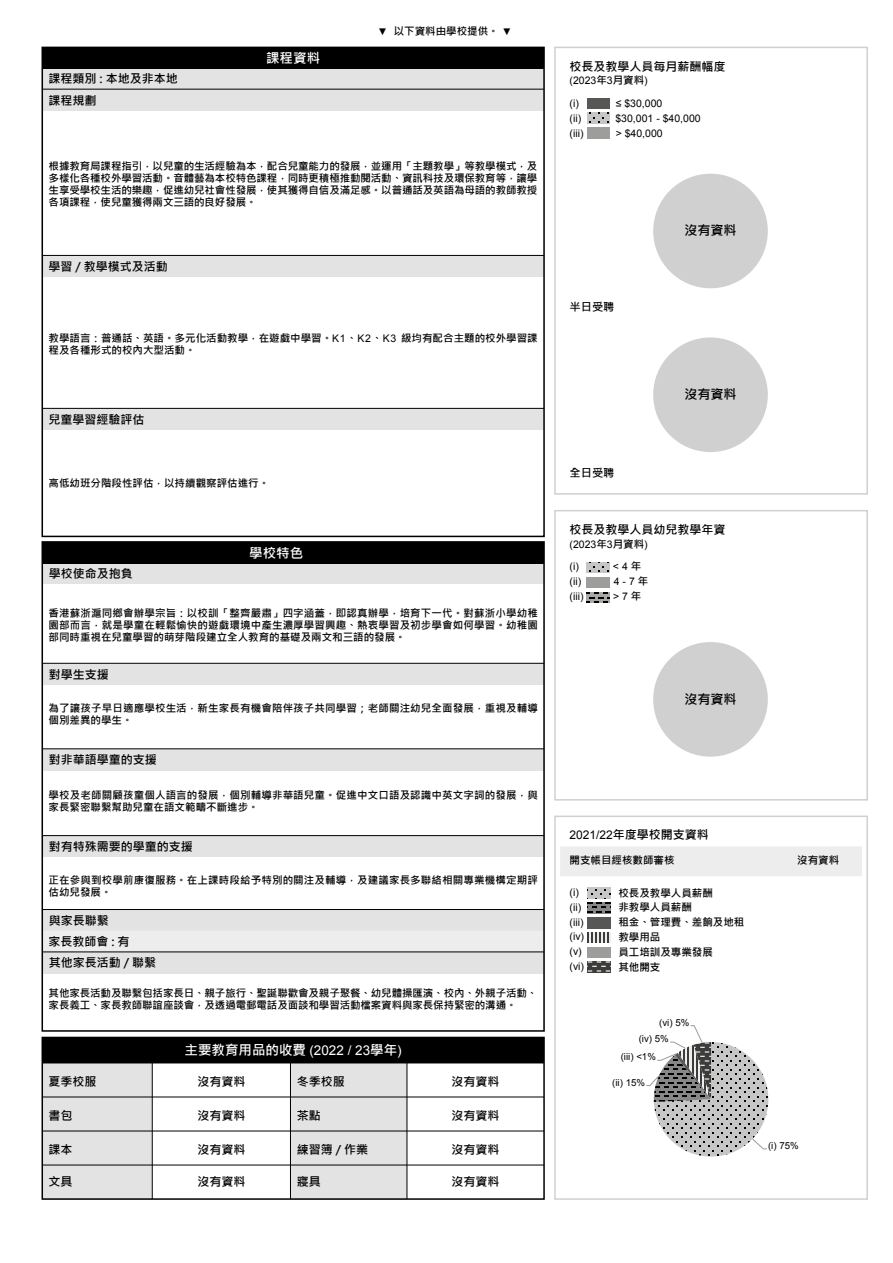
<style>
.page{position:relative;width:893px;height:1263px;background:#fff}
.page>*{position:absolute;margin:0;border:0;box-sizing:border-box;transform-origin:0 0}
.t1{font:700 13.5px "Microsoft Jheng Hei";color:#fff}
.t2{font:700 13.05px "Microsoft Jheng Hei";color:#000}
.t3{font:700 12px/20.9px "Microsoft Jheng Hei";color:#000}
.t4{font:700 11.25px "Microsoft Jheng Hei";color:#000}
.t5{font:700 10.5px/12px "Microsoft Jheng Hei";color:#000}
.t6{font:10.5px "Arial";color:#000}
.t7{font:9.6px "Arial";color:#000}
.s1{font-family:"Arial";font-weight:400;font-size:9.75px}
.s2{font-family:"Arial";font-weight:400}
.s3{font-family:"Microsoft Jheng Hei";font-weight:700}
</style>
<div class="page">
<div style="left:560px;top:846px;width:302px;height:30px;background:#ededed"></div>
<img style="left:588px;top:917px;width:22px;height:11px">
<svg style="left:588px;top:962px;width:22px;height:10px"></svg>
<svg style="left:588px;top:932px;width:22px;height:11px"></svg>
<svg style="left:588px;top:902px;width:22px;height:11px"></svg>
<svg style="left:588px;top:888px;width:22px;height:10px"></svg>
<div style="left:554px;top:815px;width:314px;height:385px;border:2px solid #d0d0d0"></div>
<div style="left:554px;top:510px;width:314px;height:290px;border:2px solid #d0d0d0"></div>
<svg style="left:586px;top:592px;width:23px;height:11px"></svg>
<svg style="left:586px;top:562px;width:23px;height:11px"></svg>
<div style="left:554px;top:47px;width:314px;height:448px;border:2px solid #d0d0d0"></div>
<img style="left:587px;top:98px;width:23px;height:11px">
<svg style="left:587px;top:113px;width:23px;height:11px"></svg>
<div style="left:653px;top:174px;width:115px;height:114px;background:#d0d0d0;border-radius:50%"></div>
<div style="left:653px;top:337px;width:115px;height:115px;background:#d0d0d0;border-radius:50%"></div>
<div style="left:653px;top:642px;width:115px;height:115px;background:#d0d0d0;border-radius:50%"></div>
<svg style="left:646px;top:1025px;width:122px;height:131px"></svg>
<div style="left:290px;top:1063px;width:117px;height:136px;background:#e3e3e3"></div>
<div style="left:42px;top:1063px;width:110px;height:136px;background:#e3e3e3"></div>
<div style="left:42px;top:1037px;width:503px;height:163px;border:2px solid #000"></div>
<hr style="left:42px;top:1096px;width:502px;height:1px;background:#000">
<hr style="left:42px;top:1165px;width:502px;height:1px;background:#000">
<hr style="left:42px;top:1130px;width:502px;height:1px;background:#000">
<div style="left:42px;top:1037px;width:502px;height:26px;background:#000"></div>
<hr style="left:152px;top:1063px;width:1px;height:136px;background:#000">
<hr style="left:290px;top:1063px;width:1px;height:136px;background:#000">
<hr style="left:407px;top:1063px;width:1px;height:136px;background:#000">
<div style="left:42px;top:663px;width:502px;height:22px;background:#e3e3e3"></div>
<hr style="left:42px;top:663px;width:502px;height:1px;background:#000">
<div style="left:42px;top:910px;width:502px;height:21px;background:#e3e3e3"></div>
<div style="left:42px;top:931px;width:502px;height:21px;background:#ededed"></div>
<hr style="left:42px;top:909px;width:502px;height:1px;background:#000">
<div style="left:42px;top:562px;width:502px;height:22px;background:#e3e3e3"></div>
<div style="left:42px;top:542px;width:502px;height:21px;background:#000"></div>
<div style="left:42px;top:952px;width:502px;height:21px;background:#e3e3e3"></div>
<hr style="left:42px;top:951px;width:502px;height:1px;background:#000">
<div style="left:42px;top:749px;width:502px;height:21px;background:#e3e3e3"></div>
<hr style="left:42px;top:748px;width:502px;height:1px;background:#000">
<div style="left:42px;top:836px;width:502px;height:21px;background:#e3e3e3"></div>
<hr style="left:42px;top:835px;width:502px;height:1px;background:#000">
<div style="left:42px;top:541px;width:503px;height:491px;border:2px solid #000"></div>
<div style="left:42px;top:256px;width:502px;height:21px;background:#e3e3e3"></div>
<hr style="left:42px;top:255px;width:502px;height:1px;background:#000">
<div style="left:42px;top:409px;width:502px;height:21px;background:#e3e3e3"></div>
<hr style="left:42px;top:408px;width:502px;height:1px;background:#000">
<div style="left:42px;top:89px;width:502px;height:21px;background:#e3e3e3"></div>
<div style="left:42px;top:68px;width:502px;height:21px;background:#e3e3e3"></div>
<hr style="left:42px;top:89px;width:502px;height:1px;background:#000">
<div style="left:42px;top:47px;width:502px;height:22px;background:#000"></div>
<div style="left:42px;top:47px;width:503px;height:490px;border:2px solid #000"></div>
<p class="t3" style="left:49px;top:68px;width:131px">課程類別 : 本地及非本地</p>
<p class="t3" style="left:49px;top:90px;width:49px">課程規劃</p>
<p class="t1" style="left:266px;top:50px;width:55px">課程資料</p>
<p class="t5" style="left:378px;top:25px;width:135px"><span class="s1">▼</span> 以下資料由學校提供。 <span class="s1">▼</span></p>
<p class="t5" style="left:49px;top:160px;width:490px;text-align:justify">根據教育局課程指引，以兒童的生活經驗為本，配合兒童能力的發展，並運用「主題教學」等教學模式，及多樣化各種校外學習活動。音體藝為本校特色課程，同時更積極推動閱活動、資訊科技及環保教育等，讓學生享受學校生活的樂趣，促進幼兒社會性發展，使其獲得自信及滿足感。以普通話及英語為母語的教師教授各項課程，使兒童獲得兩文三語的良好發展。</p>
<p class="t3" style="left:49px;top:256px;width:121px">學習 / 教學模式及活動</p>
<p class="t5" style="left:49px;top:332px;width:490px">教學語言：普通話、英語。多元化活動教學，在遊戲中學習。<span class="s2">K1</span>、<span class="s2">K2</span>、<span class="s2">K3</span> 級均有配合主題的校外學習課程及各種形式的校內大型活動。</p>
<p class="t3" style="left:49px;top:409px;width:97px">兒童學習經驗評估</p>
<p class="t5" style="left:49px;top:477px;width:222px">高低幼班分階段性評估，以持續觀察評估進行。</p>
<p class="t3" style="left:49px;top:563px;width:85px">學校使命及抱負</p>
<p class="t1" style="left:249px;top:545px;width:55px">學校特色</p>
<p class="t5" style="left:49px;top:607px;width:491px;text-align:justify">香港蘇浙滬同鄉會辦學宗旨：以校訓「整齊嚴肅」四字涵蓋，即認真辦學，培育下一代。對蘇浙小學幼稚園部而言，就是學童在輕鬆愉快的遊戲環境中產生濃厚學習興趣、熱衷學習及初步學會如何學習。幼稚園部同時重視在兒童學習的萌芽階段建立全人教育的基礎及兩文和三語的發展。</p>
<p class="t3" style="left:49px;top:664px;width:61px">對學生支援</p>
<p class="t5" style="left:49px;top:702px;width:491px">為了讓孩子早日適應學校生活，新生家長有機會陪伴孩子共同學習；老師關注幼兒全面發展，重視及輔導個別差異的學生。</p>
<p class="t3" style="left:49px;top:749px;width:109px">對非華語學童的支援</p>
<p class="t5" style="left:49px;top:789px;width:491px">學校及老師關顧孩童個人語言的發展，個別輔導非華語兒童。促進中文口語及認識中英文字詞的發展，與家長緊密聯繫幫助兒童在語文範疇不斷進步。</p>
<p class="t3" style="left:49px;top:836px;width:145px">對有特殊需要的學童的支援</p>
<p class="t5" style="left:49px;top:874px;width:491px">正在參與到校學前康復服務。在上課時段給予特別的關注及輔導，及建議家長多聯絡相關專業機構定期評估幼兒發展。</p>
<p class="t3" style="left:48px;top:910px;width:83px">與家長聯繫<br>家長教師會 : 有</p>
<p class="t3" style="left:49px;top:952px;width:109px">其他家長活動 / 聯繫</p>
<p class="t5" style="left:49px;top:987px;width:490px">其他家長活動及聯繫包括家長日、親子旅行、聖誕聯歡會及親子聚餐、幼兒體操匯演、校內、外親子活動、家長義工、家長教師聯誼座談會，及透過電郵電話及面談和學習活動檔案資料與家長保持緊密的溝通。</p>
<p class="t1" style="left:185px;top:1041px;width:219px">主要教育用品的收費 <span class="s2">(2022 / 23</span>學年<span class="s2">)</span></p>
<p class="t3" style="left:197px;top:1071px;width:49px">沒有資料</p>
<p class="t3" style="left:451px;top:1071px;width:49px">沒有資料</p>
<p class="t3" style="left:49px;top:1071px;width:49px">夏季校服</p>
<p class="t3" style="left:297px;top:1071px;width:49px">冬季校服</p>
<p class="t3" style="left:49px;top:1105px;width:25px">書包</p>
<p class="t3" style="left:297px;top:1105px;width:25px">茶點</p>
<p class="t3" style="left:49px;top:1139px;width:25px">課本</p>
<p class="t3" style="left:297px;top:1139px;width:73px">練習簿 / 作業</p>
<p class="t3" style="left:49px;top:1171px;width:25px">文具</p>
<p class="t3" style="left:297px;top:1171px;width:25px">寢具</p>
<p class="t3" style="left:197px;top:1105px;width:49px">沒有資料</p>
<p class="t3" style="left:451px;top:1105px;width:49px">沒有資料</p>
<p class="t3" style="left:197px;top:1139px;width:49px">沒有資料</p>
<p class="t3" style="left:451px;top:1139px;width:49px">沒有資料</p>
<p class="t3" style="left:451px;top:1171px;width:49px">沒有資料</p>
<p class="t3" style="left:197px;top:1171px;width:49px">沒有資料</p>
<p class="t3" style="left:570px;top:56px;width:157px">校長及教學人員每月薪酬幅度</p>
<p class="t6" style="left:570px;top:74px;width:80px">(2023<span class="s3">年</span>3<span class="s3">月資料</span>)</p>
<p class="t6" style="left:570px;top:97px;width:11px">(i)</p>
<p class="t6" style="left:616px;top:97px;width:48px">≤ $30,000</p>
<p class="t6" style="left:570px;top:127px;width:15px">(iii)</p>
<p class="t6" style="left:616px;top:127px;width:48px">&gt; $40,000</p>
<p class="t6" style="left:570px;top:112px;width:13px">(ii)</p>
<p class="t6" style="left:615px;top:112px;width:87px">$30,001 - $40,000</p>
<p class="t4" style="left:570px;top:300px;width:46px">半日受聘</p>
<p class="t4" style="left:570px;top:465px;width:46px">全日受聘</p>
<p class="t2" style="left:684px;top:222px;width:54px">沒有資料</p>
<p class="t2" style="left:684px;top:386px;width:54px">沒有資料</p>
<p class="t3" style="left:570px;top:519px;width:157px">校長及教學人員幼兒教學年資</p>
<p class="t6" style="left:570px;top:537px;width:80px">(2023<span class="s3">年</span>3<span class="s3">月資料</span>)</p>
<p class="t6" style="left:570px;top:575px;width:13px">(ii)</p>
<p class="t6" style="left:614px;top:575px;width:36px">4 - 7 <span class="s3">年</span></p>
<p class="t6" style="left:570px;top:590px;width:15px">(iii)</p>
<p class="t6" style="left:613px;top:590px;width:30px">&gt; 7 <span class="s3">年</span></p>
<p class="t6" style="left:570px;top:560px;width:11px">(i)</p>
<p class="t6" style="left:613px;top:560px;width:30px">&lt; 4 <span class="s3">年</span></p>
<p class="t2" style="left:684px;top:691px;width:54px">沒有資料</p>
<p class="t3" style="left:570px;top:824px;width:141px"><span class="s2">2021/22</span>年度學校開支資料</p>
<p class="t5" style="left:570px;top:854px;width:106px">開支帳目經核數師審核</p>
<p class="t6" style="left:570px;top:885px;width:11px">(i)</p>
<p class="t5" style="left:618px;top:887px;width:96px">校長及教學人員薪酬</p>
<p class="t6" style="left:570px;top:900px;width:13px">(ii)</p>
<p class="t5" style="left:618px;top:902px;width:75px">非教學人員薪酬</p>
<p class="t6" style="left:570px;top:915px;width:15px">(iii)</p>
<p class="t5" style="left:618px;top:916px;width:127px">租金、管理費、差餉及地租</p>
<p class="t6" style="left:570px;top:944px;width:14px">(v)</p>
<p class="t5" style="left:618px;top:946px;width:96px">員工培訓及專業發展</p>
<p class="t6" style="left:570px;top:959px;width:16px">(vi)</p>
<p class="t5" style="left:618px;top:961px;width:43px">其他開支</p>
<p class="t6" style="left:570px;top:930px;width:16px">(iv)</p>
<p class="t5" style="left:618px;top:931px;width:43px">教學用品</p>
<p class="t7" style="left:659px;top:1016px;width:32px">(vi) 5%</p>
<p class="t7" style="left:639px;top:1032px;width:32px">(iv) 5%</p>
<p class="t7" style="left:621px;top:1050px;width:37px">(iii) &lt;1%</p>
<p class="t7" style="left:612px;top:1076px;width:34px">(ii) 15%</p>
<p class="t5" style="left:797px;top:854px;width:43px">沒有資料</p>
<p class="t7" style="left:768px;top:1139px;width:32px">(i) 75%</p>
</div>
